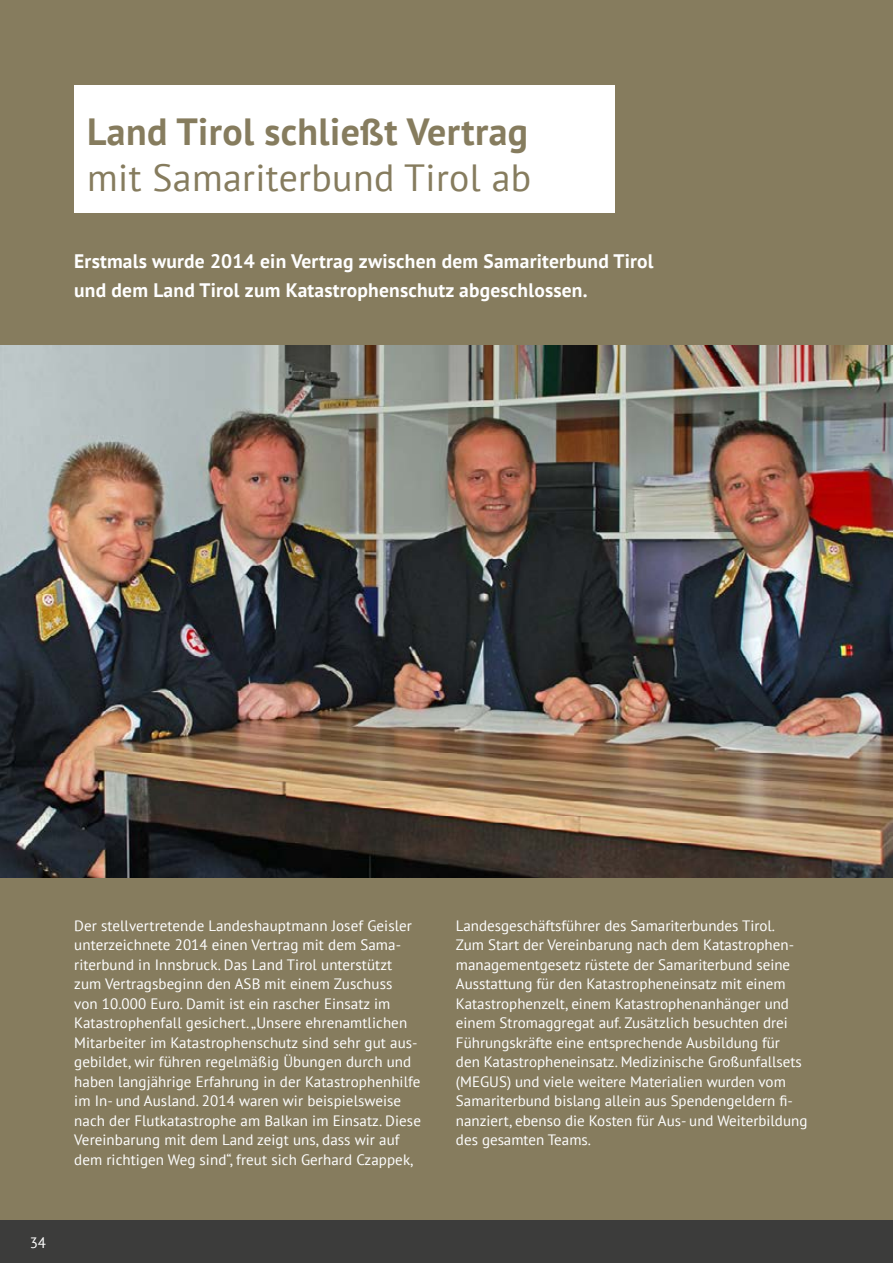
<style>
.page{position:relative;width:893px;height:1263px;background:#867c5e}
.page>*{position:absolute;margin:0;border:0;box-sizing:border-box;transform-origin:0 0}
._2015_Ü2{font:700 37.8px/45.3px "PT Sans";letter-spacing:.01em;color:#867c5e}
._2015_Einführungstex{font:700 19.5px/29.2px "PT Sans";letter-spacing:.01em;color:#fff}
._2015_Fließtext_Weiß{font:15px/19.5px "PT Sans";color:#fff}
.Seitenzahlen_linkls{font:15px "PT Sans";color:#fff}
.s1{font-weight:400}
</style>
<div class="page">
<div style="left:74px;top:85px;width:541px;height:128px;background:#fff"></div>
<img style="left:0;top:346px;width:893px;height:532px">
<div style="left:0;top:1220px;width:893px;height:43px;background:#3c3c3b"></div>
<p class="_2015_Ü2" style="left:87px;top:109px;width:446px">Land Tirol schließt Vertrag <span class="s1">mit Samariterbund Tirol ab</span></p>
<p class="_2015_Einführungstex" style="left:74px;top:246px;width:581px">Erstmals wurde 2014 ein Vertrag zwischen dem Samariterbund Tirol und dem Land Tirol zum Katastrophenschutz abgeschlossen.</p>
<p class="Seitenzahlen_linkls" style="left:30px;top:1233px;width:18px">34</p>
<p class="_2015_Fließtext_Weiß" style="left:74px;top:915px;width:348px">Der stellvertretende Landeshauptmann Josef Geisler unterzeichnete 2014 einen Vertrag mit dem Sama&shy;riterbund in Innsbruck. Das Land Tirol unterstützt zum Vertragsbeginn den ASB mit einem Zuschuss<br>von 10.000 Euro. Damit ist ein rascher Einsatz im Katastrophenfall gesichert. „Unsere ehrenamtlichen Mitarbeiter im Katastrophenschutz sind sehr gut aus&shy;gebildet, wir führen regelmäßig Übungen durch und haben langjährige Erfahrung in der Katastrophenhilfe im In- und Ausland. 2014 waren wir beispielsweise nach der Flutkatastrophe am Balkan im Einsatz. Diese Vereinbarung mit dem Land zeigt uns, dass wir auf dem richtigen Weg sind“, freut sich Gerhard Czappek,</p>
<p class="_2015_Fließtext_Weiß" style="left:456px;top:915px;width:353px">Landesgeschäftsführer des Samariterbundes Tirol.<br>Zum Start der Vereinbarung nach dem Katastrophen&shy;managementgesetz rüstete der Samariterbund seine Ausstattung für den Katastropheneinsatz mit einem Katastrophenzelt, einem Katastrophenanhänger und einem Stromaggregat auf. Zusätzlich besuchten drei Führungskräfte eine entsprechende Ausbildung für den Katastropheneinsatz. Medizinische Großunfallsets (MEGUS) und viele weitere Materialien wurden vom Samariterbund bislang allein aus Spendengeldern fi&shy;nanziert, ebenso die Kosten für Aus- und Weiterbildung des gesamten Teams.</p>
</div>
